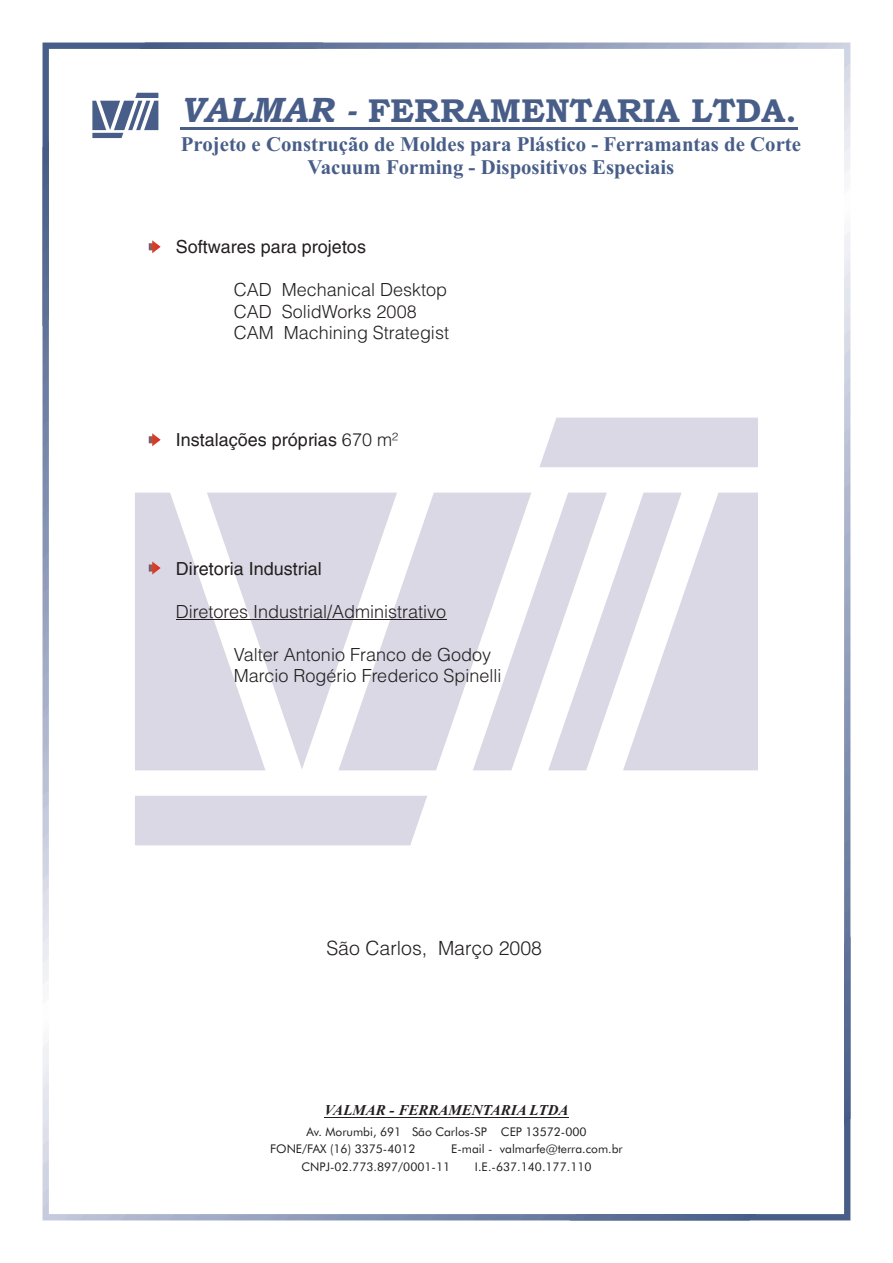
<style>
.page{position:relative;width:893px;height:1263px;background:#fff}
.page>*{position:absolute;margin:0;border:0;box-sizing:border-box;transform-origin:0 0}
.t1{font:33.15px "Bookman Old Style";color:#485e88}
.t2{font:700 20.85px/23.1px "Times New Roman";color:#485e88;text-align:center}
.t3{font:19.5px "Switzerland Light Plain";color:#231f20}
.t4{font:18px/21.5px "Switzerland Light Plain";color:#231f20}
.t5{font:18px "Switzerland Plain";color:#231f20}
.t6{font:italic 700 15px "Times New Roman";color:#231f20}
.t7{font:12px/17.2px "Futura BT";color:#231f20}
.s1{font-style:italic;font-size:35.4px}
.s2{font-family:"Switzerland Light Plain"}
</style>
<div class="page">
<img style="left:43px;top:43px;width:807px;height:1177px">
<svg style="left:135px;top:418px;width:623px;height:427px;fill:#d9d8e4"></svg>
<hr style="left:324px;top:1117px;width:245px;height:1px;background:#231f20">
<svg style="left:92px;top:93px;width:66px;height:45px"></svg>
<hr style="left:181px;top:128px;width:617px;height:2px;background:#485e88">
<hr style="left:176px;top:619px;width:270px;height:1px;background:#231f20">
<svg style="left:149px;top:240px;width:12px;height:13px"></svg>
<svg style="left:149px;top:433px;width:12px;height:13px"></svg>
<img style="left:149px;top:561px;width:12px;height:14px">
<h1 class="t1" style="left:180px;top:98px;width:618px"><span class="s1">VALMAR -</span> FERRAMENTARIA LTDA.</h1>
<p class="t2" style="left:181px;top:134px;width:622px">Projeto e Construção de Moldes para Plástico - Ferramantas de Corte<br>Vacuum Forming - Dispositivos Especiais</p>
<p class="t5" style="left:176px;top:240px;width:192px">Softwares para projetos</p>
<p class="t4" style="left:234px;top:281px;width:217px">CAD Mechanical Desktop<br>CAD SolidWorks 2008<br>CAM Machining Strategist</p>
<p class="t5" style="left:176px;top:433px;width:224px">Instalações próprias <span class="s2">670 m²</span></p>
<p class="t5" style="left:176px;top:561px;width:148px">Diretoria Industrial</p>
<p class="t4" style="left:176px;top:602px;width:272px">Diretores Industrial/Administrativo</p>
<p class="t4" style="left:234px;top:645px;width:269px">Valter Antonio Franco de Godoy<br>Marcio Rogério Frederico Spinelli</p>
<p class="t3" style="left:326px;top:941px;width:217px">São Carlos, Março 2008</p>
<p class="t6" style="left:324px;top:1105px;width:246px">VALMAR - FERRAMENTARIA LTDA</p>
<p class="t7" style="left:270px;top:1124px;width:318px;text-indent:36px">Av. Morumbi, 691 São Carlos-SP CEP 13572-000<br>FONE/FAX (16) 3375-4012</p>
<p class="t7" style="left:451px;top:1141px;width:173px">E-mail - valmarfe@terra.com.br</p>
<p class="t7" style="left:301px;top:1159px;width:150px">CNPJ-02.773.897/0001-11</p>
<p class="t7" style="left:475px;top:1159px;width:118px">I.E.-637.140.177.110</p>
</div>
